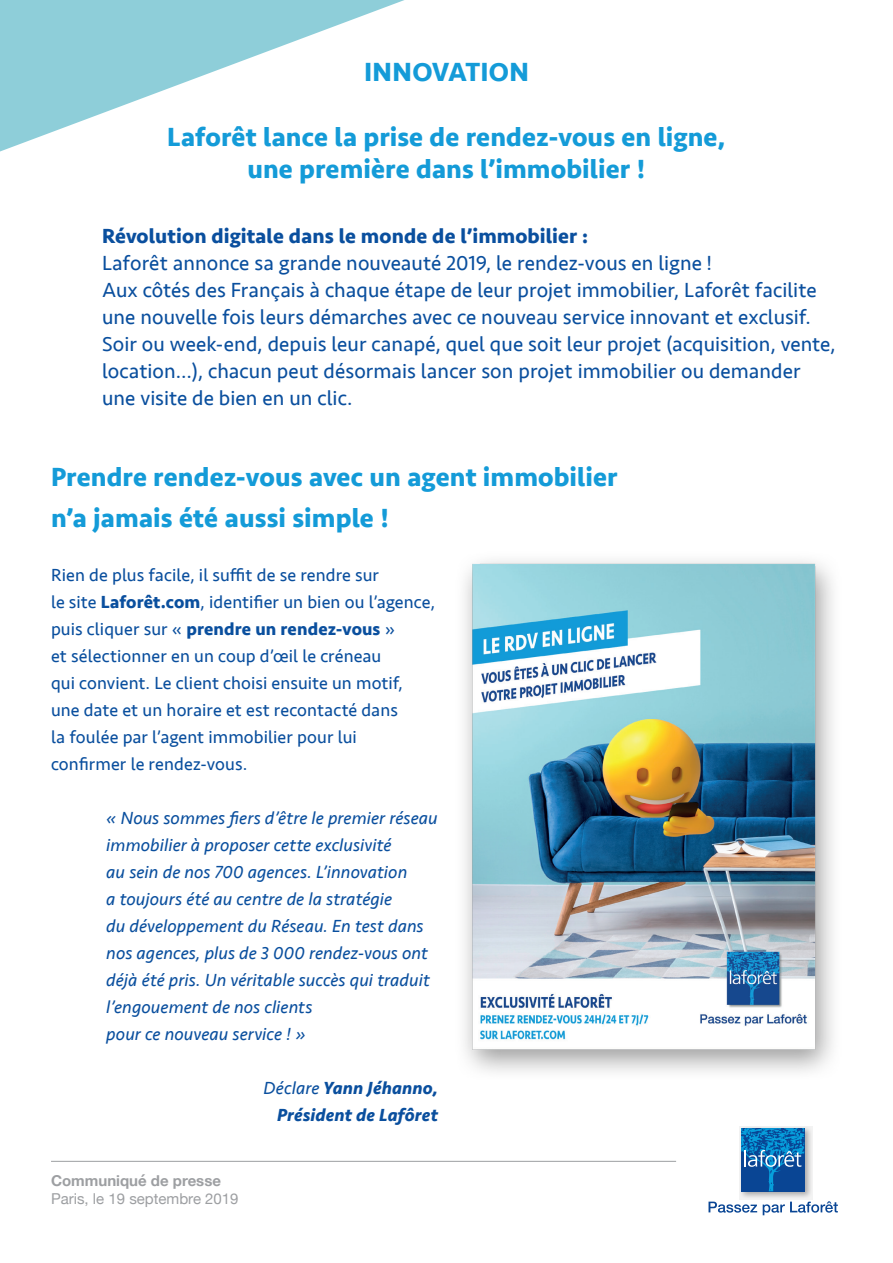
<style>
.page{position:relative;width:893px;height:1263px;background:#fff}
.page>*{position:absolute;margin:0;border:0;box-sizing:border-box;transform-origin:0 0}
.t1{font:700 27px/40.5px "Seravek";letter-spacing:.005em;color:#149bd8}
.t2{font:21px/27px "Seravek";letter-spacing:.005em;color:#0a4f9e}
.t3{font:700 21px "Seravek";letter-spacing:.005em;color:#0a4f9e}
.t4{font:italic 18px/27px "Seravek";color:#0a4f9e}
.t5{font:18px/27px "Seravek";letter-spacing:.005em;color:#0a4f9e}
.t6{font:italic 700 18px/27px "Seravek";letter-spacing:.005em;color:#0a4f9e;text-align:right}
.t7{font:15px "Helvetica Neue";color:#9d9fa2}
.t8{font:700 15px "Helvetica Neue";color:#9d9fa2}
.s1{font-weight:700}
.s2{font-weight:400}
</style>
<div class="page">
<svg style="left:739px;top:1126px;width:74px;height:74px"></svg>
<svg style="left:741px;top:1128px;width:63px;height:63px;background:#196aaf"></svg>
<svg style="left:708px;top:1201px;width:49px;height:11px"></svg>
<svg style="left:763px;top:1201px;width:75px;height:14px"></svg>
<svg style="left:0;top:0;width:404px;height:151px"></svg>
<hr style="left:51px;top:1161px;width:625px;height:1px;background:#9d9fa2">
<img style="left:464px;top:560px;width:369px;height:512px">
<p class="t1" style="left:364px;top:51px;width:166px">INNOVATION</p>
<p class="t1" style="left:167px;top:120px;width:560px;line-height:32.4px;text-align:center">Laforêt lance la prise de rendez-vous en ligne, une première dans l’immobilier !</p>
<p class="t3" style="left:102px;top:219px;width:488px">Révolution digitale dans le monde de l’immobilier :</p>
<p class="t2" style="left:102px;top:249px;width:735px">Laforêt annonce sa grande nouveauté 2019, le rendez-vous en ligne !<br>Aux côtés des Français à chaque étape de leur projet immobilier, Laforêt facilite une nouvelle fois leurs démarches avec ce nouveau service innovant et exclusif.<br>Soir ou week-end, depuis leur canapé, quel que soit leur projet (acquisition, vente, location…), chacun peut désormais lancer son projet immobilier ou demander une visite de bien en un clic.</p>
<p class="t1" style="left:51px;top:456px;width:568px">Prendre rendez-vous avec un agent immobilier n’a jamais été aussi simple !</p>
<p class="t5" style="left:51px;top:561px;width:386px">Rien de plus facile, il suffit de se rendre sur<br>le site <span class="s1">Laforêt.com</span>, identifier un bien ou l’agence, puis cliquer sur « <span class="s1">prendre un rendez-vous</span> »<br>et sélectionner en un coup d’œil le créneau<br>qui convient. Le client choisi ensuite un motif, une date et un horaire et est recontacté dans<br>la foulée par l’agent immobilier pour lui confirmer le rendez-vous.</p>
<p class="t4" style="left:106px;top:804px;width:333px">« Nous sommes fiers d’être le premier réseau immobilier à proposer cette exclusivité<br>au sein de nos 700 agences. L’innovation<br>a toujours été au centre de la stratégie<br>du développement du Réseau. En test dans nos agences, plus de 3 000 rendez-vous ont déjà été pris. Un véritable succès qui traduit l’engouement de nos clients<br>pour ce nouveau service ! »</p>
<p class="t6" style="left:264px;top:1073px;width:176px"><span class="s2">Déclare</span> Yann Jéhanno,<br>Président de Lafôret</p>
<p class="t8" style="left:51px;top:1168px;width:171px">Communiqué de presse</p>
<p class="t7" style="left:51px;top:1187px;width:189px">Paris, le 19 septembre 2019</p>
</div>
